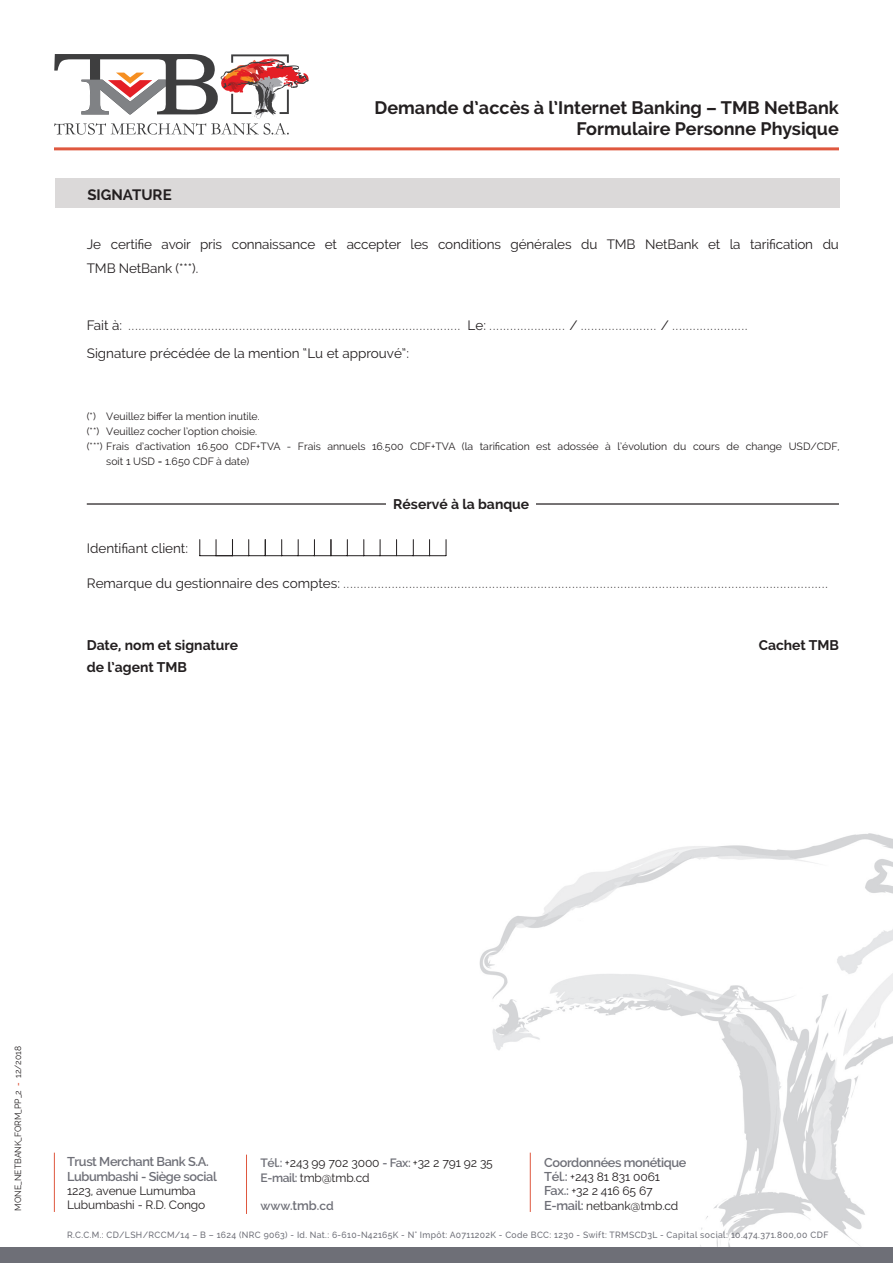
<style>
.page{position:relative;width:893px;height:1263px;background:#fff}
.page>*{position:absolute;margin:0;border:0;box-sizing:border-box;transform-origin:0 0}
.t1{font:700 18px/21.6px "Raleway";color:#231f20;text-align:right}
.t2{font:700 15px "Raleway";color:#231f20}
.t3{font:700 13.95px/21.5px "Raleway";color:#231f20}
.t4{font:13.5px/24px "Raleway";letter-spacing:-.01em;color:#231f20}
.t5{font:600 12.75px/14.2px "Raleway";letter-spacing:-.03em;color:#6e6f77}
.t6{font:12px/14.2px "Raleway";letter-spacing:-.01em;color:#231f20}
.t7{font:600 12px "Raleway";color:#6e6f77}
.t8{font:10.5px "Raleway";color:#231f20}
.t9{font:500 9px "Raleway";letter-spacing:.04em;color:#6e6f77;scale:.96 1}
.t10{font:9px "Raleway";color:#231f20;scale:.95 1}
.s1{font-size:13.5px}
.s2{font-weight:600;color:#df583f}
.s3{font-weight:600;font-size:12.75px;color:#6e6f77}
.s4{font-weight:600;color:#6e6f77}
.s5{font-size:12.75px}
</style>
<div class="page">
<img style="left:479px;top:833px;width:414px;height:414px">
<hr style="left:54px;top:147px;width:785px;height:3px;background:#df583f">
<svg style="left:54px;top:54px;width:255px;height:81px"></svg>
<div style="left:55px;top:178px;width:784px;height:30px;background:#dbd9d9"></div>
<div style="left:0;top:1247px;width:893px;height:16px;background:#6e6f77"></div>
<hr style="left:246px;top:1154px;width:1px;height:60px;background:#df583f">
<hr style="left:530px;top:1152px;width:1px;height:60px;background:#df583f">
<hr style="left:54px;top:1152px;width:1px;height:60px;background:#df583f">
<hr style="left:87px;top:503px;width:752px;height:2px;background:#231f20">
<div style="left:387px;top:496px;width:149px;height:16px;background:#fff"></div>
<svg style="left:199px;top:540px;width:1px;height:16px"></svg>
<hr style="left:200px;top:555px;width:32px;height:1px;background:#231f20">
<svg style="left:216px;top:540px;width:231px;height:16px"></svg>
<p class="t2" style="left:87px;top:186px;width:86px">SIGNATURE</p>
<h1 class="t1" style="left:374px;top:97px;width:466px">Demande d’accès à l’Internet Banking – TMB NetBank<br>Formulaire Personne Physique</h1>
<p class="t4" style="left:87px;top:232px;width:754px">Je certifie avoir pris connaissance et accepter les conditions générales du TMB NetBank et la tarification du<br>TMB NetBank (***).</p>
<p class="t6" style="left:87px;top:318px;width:662px"><span class="s1">Fait à:</span> ................................................................................................ <span class="s1">Le:</span> ...................... <span class="s1">/</span> ...................... <span class="s1">/</span> ......................</p>
<p class="t4" style="left:87px;top:341px;width:324px">Signature précédée de la mention “Lu et approuvé”:</p>
<p class="t8" style="left:87px;top:410px;width:174px">(*) Veuillez biffer la mention inutile.</p>
<p class="t8" style="left:87px;top:425px;width:172px">(**) Veuillez cocher l’option choisie.</p>
<p class="t8" style="left:87px;top:440px;width:754px">(***) Frais d’activation 16.500 CDF+TVA - Frais annuels 16.500 CDF+TVA (la tarification est adossée à l’évolution du cours de change USD/CDF,</p>
<p class="t8" style="left:106px;top:455px;width:144px">soit 1 USD = 1.650 CDF à date)</p>
<p class="t3" style="left:393px;top:494px;width:137px">Réservé à la banque</p>
<p class="t4" style="left:87px;top:536px;width:103px">Identifiant client:</p>
<p class="t6" style="left:87px;top:576px;width:742px"><span class="s1">Remarque du gestionnaire des comptes:</span> ............................................................................................................................................</p>
<p class="t3" style="left:87px;top:634px;width:153px">Date, nom et signature de l’agent TMB</p>
<p class="t3" style="left:759px;top:634px;width:82px">Cachet TMB</p>
<p class="t10" style="left:13px;top:1210px;width:175px;rotate:-90deg">MONE_NETBANK_FORM_PP_2 <span class="s2">-</span> 12/2018</p>
<p class="t5" style="left:67px;top:1155px;width:151px">Trust Merchant Bank S.A.<br>Lubumbashi - Siège social</p>
<p class="t6" style="left:67px;top:1183px;width:140px">1223, avenue Lumumba<br>Lubumbashi - R.D. Congo</p>
<p class="t5" style="left:544px;top:1155px;width:144px">Coordonnées monétique</p>
<p class="t6" style="left:544px;top:1170px;width:136px"><span class="s3">Tél.:</span> +243 81 831 0061<br><span class="s3">Fax.:</span> +32 2 416 65 67<br><span class="s3">E-mail:</span> netbank@tmb.cd</p>
<p class="t9" style="left:67px;top:1230px;width:794px">R.C.C.M.: CD/LSH/RCCM/14 – B – 1624 (NRC 9063) - Id. Nat.: 6-610-N42165K - N° Impôt: A0711202K - Code BCC: 1230 - Swift: TRMSCD3L - Capital social: 10.474.371.800,00 CDF</p>
<p class="t6" style="left:261px;top:1156px;width:234px"><span class="s4">Tél.:</span> +243 99 702 3000 <span class="s4">- Fax:</span> +32 2 791 92 35<br><span class="s4">E-mail:</span> tmb@tmb.cd</p>
<p class="t7" style="left:261px;top:1199px;width:75px">www.<span class="s5">tmb</span>.cd</p>
</div>
